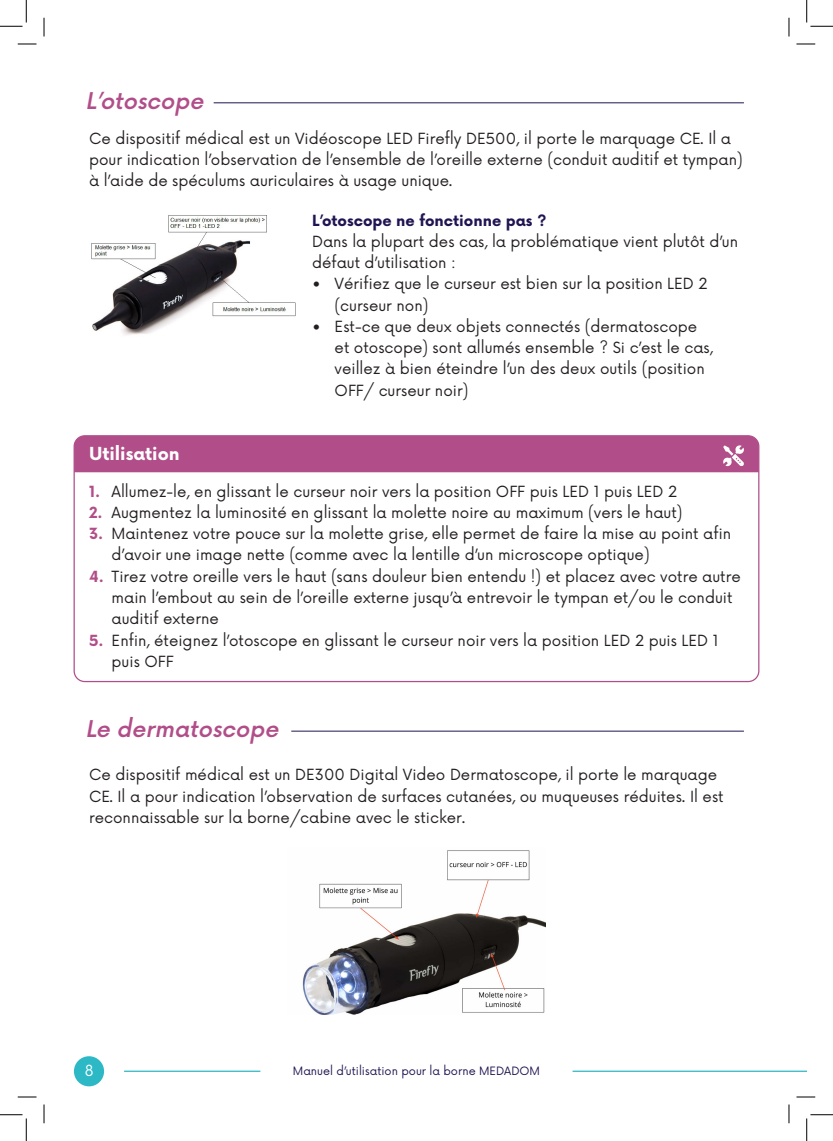
<style>
.page{position:relative;width:833px;height:1141px;background:#fff}
.page>*{position:absolute;margin:0;border:0;box-sizing:border-box;transform-origin:0 0}
.soustitre{font:italic 500 22.5px "Now";color:#b14e89}
.texte{font:700 17.5px "Now";color:#fff}
.texte-2{font:15px/21.2px "Now";color:#231f20}
.texte-3{font:700 15px "Now";color:#211452}
.t1{font:15px "Now";color:#fff}
.t2{font:11.25px "Now";color:#211452}
.s1{font-weight:700;color:#b14e89}
</style>
<div class="page">
<div style="left:74px;top:1056px;width:30px;height:30px;background:#2db8c5;border-radius:50%"></div>
<hr style="left:572px;top:1070px;width:234px;height:1px;background:#2db8c5">
<hr style="left:124px;top:1070px;width:136px;height:1px;background:#2db8c5">
<img style="left:91px;top:215px;width:205px;height:120px">
<img style="left:302px;top:850px;width:243px;height:164px">
<hr style="left:291px;top:730px;width:452px;height:1px;background:#211452">
<hr style="left:213px;top:102px;width:530px;height:1px;background:#211452">
<div style="left:74px;top:436px;width:684px;height:36px;background:#b14e89"></div>
<svg style="left:18px;top:43px;width:18px;height:2px"></svg>
<svg style="left:796px;top:43px;width:18px;height:2px"></svg>
<svg style="left:18px;top:1096px;width:18px;height:1px"></svg>
<svg style="left:796px;top:1096px;width:18px;height:1px"></svg>
<svg style="left:43px;top:18px;width:2px;height:18px"></svg>
<svg style="left:43px;top:1104px;width:2px;height:19px"></svg>
<svg style="left:788px;top:18px;width:1px;height:18px"></svg>
<svg style="left:788px;top:1104px;width:1px;height:19px"></svg>
<svg style="left:0;top:0;width:27px;height:27px"></svg>
<svg style="left:0;top:1114px;width:27px;height:26px"></svg>
<svg style="left:806px;top:0;width:26px;height:27px"></svg>
<svg style="left:806px;top:1114px;width:26px;height:26px"></svg>
<p class="soustitre" style="left:85px;top:83px;width:125px">L’otoscope</p>
<p class="texte-2" style="left:89px;top:127px;width:654px">Ce dispositif médical est un Vidéoscope LED Firefly DE500, il porte le marquage CE. Il a pour indication l’observation de l’ensemble de l’oreille externe (conduit auditif et tympan) à l’aide de spéculums auriculaires à usage unique.</p>
<p class="texte-3" style="left:312px;top:209px;width:236px">L’otoscope ne fonctionne pas ?</p>
<p class="texte-2" style="left:312px;top:230px;width:427px">Dans la plupart des cas, la problématique vient plutôt d’un défaut d’utilisation :</p>
<p class="texte-2" style="left:334px;top:272px;width:374px;text-indent:-22px">• Vérifiez que le curseur est bien sur la position LED 2 (curseur non)</p>
<p class="texte-2" style="left:334px;top:315px;width:379px;text-indent:-22px">• Est-ce que deux objets connectés (dermatoscope et otoscope) sont allumés ensemble ? Si c’est le cas, veillez à bien éteindre l’un des deux outils (position OFF/ curseur noir)</p>
<p class="texte" style="left:89px;top:441px;width:92px">Utilisation</p>
<p class="texte-2" style="left:89px;top:479px;width:589px"><span class="s1">1.</span> Allumez-le, en glissant le curseur noir vers la position OFF puis LED 1 puis LED 2</p>
<p class="texte-2" style="left:89px;top:500px;width:594px"><span class="s1">2.</span> Augmentez la luminosité en glissant la molette noire au maximum (vers le haut)</p>
<p class="texte-2" style="left:111px;top:522px;width:620px;text-indent:-22px"><span class="s1">3.</span> Maintenez votre pouce sur la molette grise, elle permet de faire la mise au point afin d’avoir une image nette (comme avec la lentille d’un microscope optique)</p>
<p class="texte-2" style="left:111px;top:564px;width:630px;text-indent:-22px"><span class="s1">4.</span> Tirez votre oreille vers le haut (sans douleur bien entendu !) et placez avec votre autre main l’embout au sein de l’oreille externe jusqu’à entrevoir le tympan et/ou le conduit auditif externe</p>
<p class="texte-2" style="left:111px;top:628px;width:608px;text-indent:-22px"><span class="s1">5.</span> Enfin, éteignez l’otoscope en glissant le curseur noir vers la position LED 2 puis LED 1 puis OFF</p>
<p class="soustitre" style="left:85px;top:711px;width:200px">Le dermatoscope</p>
<p class="texte-2" style="left:89px;top:763px;width:635px">Ce dispositif médical est un DE300 Digital Video Dermatoscope, il porte le marquage<br>CE. Il a pour indication l’observation de surfaces cutanées, ou muqueuses réduites. Il est reconnaissable sur la borne/cabine avec le sticker.</p>
<p class="t1" style="left:85px;top:1058px;width:10px">8</p>
<p class="t2" style="left:293px;top:1061px;width:248px">Manuel d’utilisation pour la borne MEDADOM</p>
</div>
